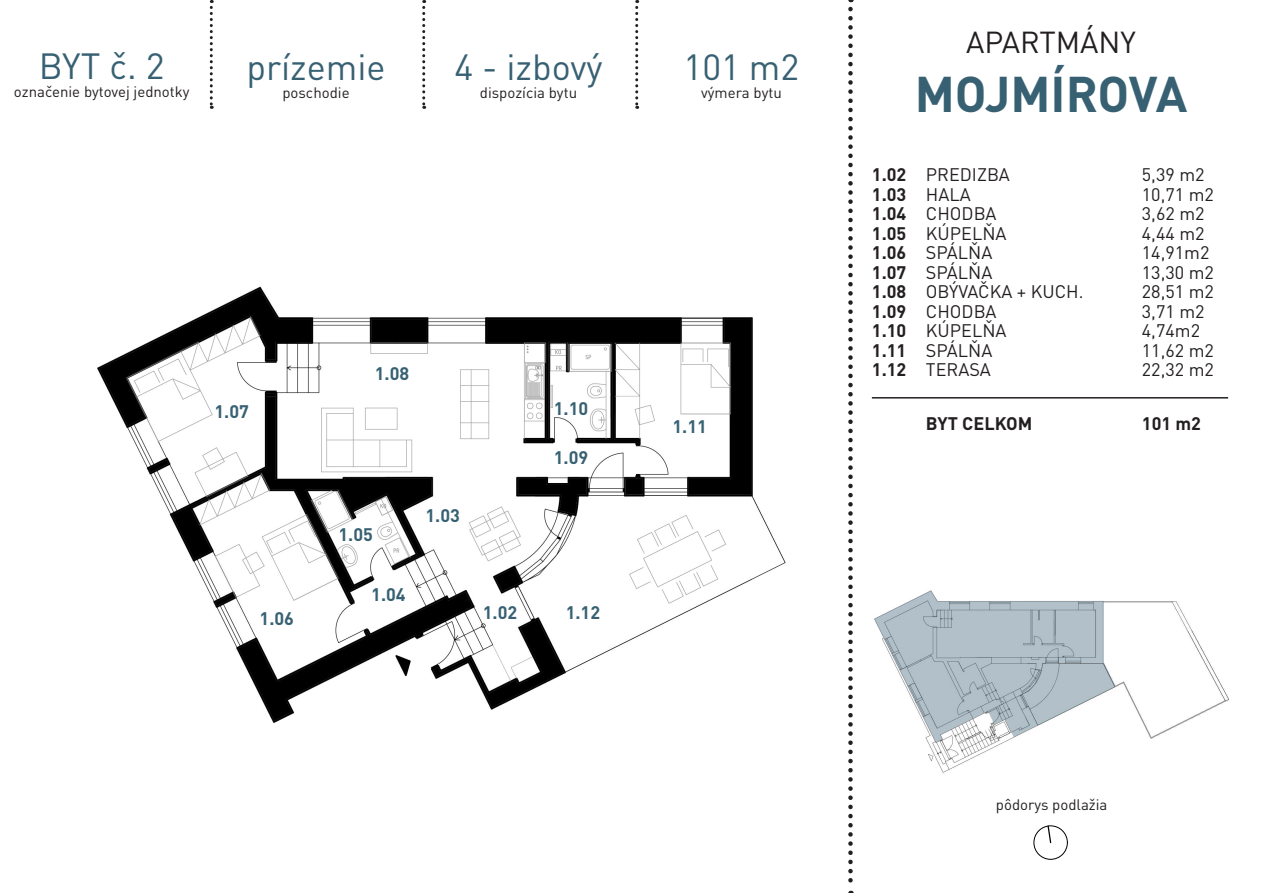
<style>
.page{position:relative;width:1263px;height:893px;background:#fff}
.page>*{position:absolute;margin:0;border:0;box-sizing:border-box;transform-origin:0 0}
.t1{font:700 49.5px "DIN Pro";letter-spacing:-.005em;color:#376173}
.t2{font:36px "DIN Pro";color:#376173}
.t3{font:30px "DIN Pro";color:#231f20}
.t4{font:18px "DIN Pro";color:#231f20}
.t5{font:700 18px "DIN Pro";color:#376173}
.t6{font:700 18px "DIN Pro";color:#231f20}
.t7{font:15px "DIN Pro";color:#231f20}
.s1{font-weight:700}
.s2{font-weight:400}
</style>
<div class="page">
<svg style="left:848px;top:9px;width:5px;height:884px"></svg>
<svg style="left:210px;top:0;width:3px;height:109px"></svg>
<svg style="left:422px;top:0;width:3px;height:109px"></svg>
<svg style="left:635px;top:0;width:3px;height:109px"></svg>
<hr style="left:872px;top:397px;width:356px;height:2px;background:#231f20">
<div style="left:1034px;top:826px;width:33px;height:33px;border:1px solid #000;border-radius:50%"></div>
<svg style="left:1047px;top:825px;width:5px;height:19px"></svg>
<img style="left:97px;top:286px;width:689px;height:437px">
<img style="left:874px;top:590px;width:355px;height:183px">
<p class="t2" style="left:39px;top:38px;width:128px">BYT č. 2</p>
<p class="t7" style="left:14px;top:80px;width:177px">označenie bytovej jednotky</p>
<p class="t2" style="left:246px;top:38px;width:141px">prízemie</p>
<p class="t7" style="left:282px;top:80px;width:69px">poschodie</p>
<p class="t2" style="left:454px;top:38px;width:150px">4 - izbový</p>
<p class="t7" style="left:480px;top:80px;width:99px">dispozícia bytu</p>
<p class="t2" style="left:683px;top:39px;width:117px">101 m2</p>
<p class="t7" style="left:701px;top:81px;width:82px">výmera bytu</p>
<p class="t5" style="left:215px;top:396px;width:36px">1.07</p>
<p class="t5" style="left:260px;top:604px;width:36px">1.06</p>
<p class="t5" style="left:375px;top:358px;width:36px">1.08</p>
<p class="t5" style="left:338px;top:520px;width:36px">1.05</p>
<p class="t5" style="left:371px;top:579px;width:36px">1.04</p>
<p class="t5" style="left:425px;top:501px;width:36px">1.03</p>
<p class="t5" style="left:483px;top:597px;width:36px">1.02</p>
<p class="t5" style="left:554px;top:393px;width:36px">1.10</p>
<p class="t5" style="left:554px;top:442px;width:36px">1.09</p>
<p class="t5" style="left:566px;top:597px;width:36px">1.12</p>
<p class="t5" style="left:672px;top:412px;width:36px">1.11</p>
<p class="t3" style="left:966px;top:18px;width:171px">APARTMÁNY</p>
<p class="t1" style="left:915px;top:53px;width:274px">MOJMÍROVA</p>
<p class="t4" style="left:872px;top:160px;width:140px"><span class="s1">1.02</span> PREDIZBA</p>
<p class="t4" style="left:1142px;top:160px;width:64px">5,39 m2</p>
<p class="t6" style="left:872px;top:179px;width:100px">1.03 <span class="s2">HALA</span></p>
<p class="t4" style="left:1142px;top:180px;width:74px">10,71 m2</p>
<p class="t4" style="left:872px;top:199px;width:126px"><span class="s1">1.04</span> CHODBA</p>
<p class="t4" style="left:1142px;top:199px;width:64px">3,62 m2</p>
<p class="t4" style="left:872px;top:219px;width:136px"><span class="s1">1.05</span> KÚPELŇA</p>
<p class="t4" style="left:1142px;top:219px;width:64px">4,44 m2</p>
<p class="t4" style="left:872px;top:238px;width:122px"><span class="s1">1.06</span> SPÁLŇA</p>
<p class="t4" style="left:1142px;top:238px;width:69px">14,91m2</p>
<p class="t4" style="left:872px;top:258px;width:122px"><span class="s1">1.07</span> SPÁLŇA</p>
<p class="t4" style="left:1142px;top:258px;width:74px">13,30 m2</p>
<p class="t4" style="left:872px;top:277px;width:213px"><span class="s1">1.08</span> OBÝVAČKA + KUCH.</p>
<p class="t4" style="left:1142px;top:277px;width:74px">28,51 m2</p>
<p class="t4" style="left:872px;top:297px;width:126px"><span class="s1">1.09</span> CHODBA</p>
<p class="t4" style="left:1142px;top:297px;width:64px">3,71 m2</p>
<p class="t4" style="left:872px;top:316px;width:136px"><span class="s1">1.10</span> KÚPELŇA</p>
<p class="t4" style="left:1142px;top:316px;width:60px">4,74m2</p>
<p class="t4" style="left:872px;top:336px;width:122px"><span class="s1">1.11</span> SPÁLŇA</p>
<p class="t4" style="left:1142px;top:336px;width:74px">11,62 m2</p>
<p class="t4" style="left:872px;top:355px;width:121px"><span class="s1">1.12</span> TERASA</p>
<p class="t4" style="left:1142px;top:355px;width:74px">22,32 m2</p>
<p class="t6" style="left:926px;top:408px;width:108px">BYT CELKOM</p>
<p class="t6" style="left:1142px;top:408px;width:61px">101 m2</p>
<p class="t7" style="left:996px;top:793px;width:113px">pôdorys podlažia</p>
</div>
